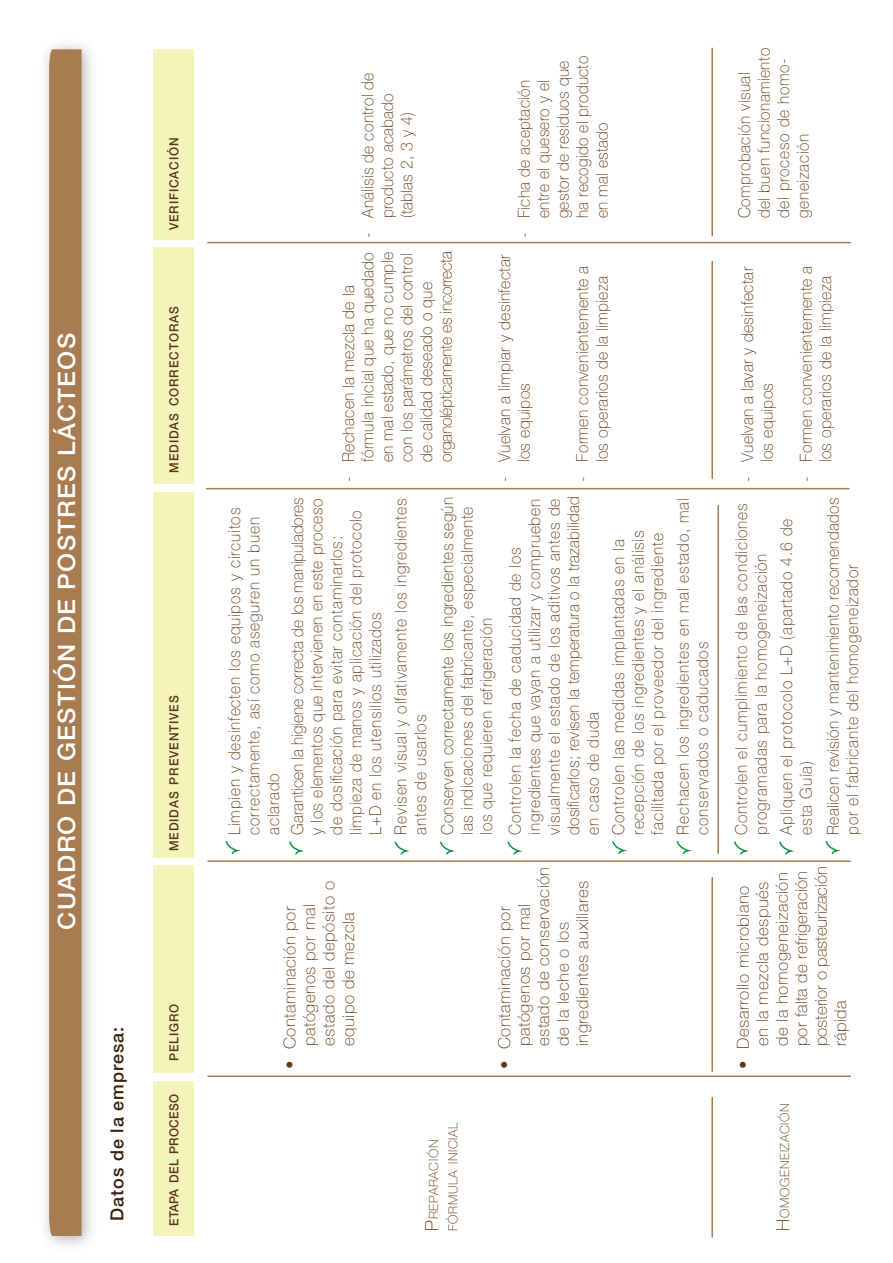
<style>
.page{position:relative;width:893px;height:1263px;background:#fff}
.page>*{position:absolute;margin:0;border:0;box-sizing:border-box;transform-origin:0 0}
.t1{font:500 24px "Helvetica Neue LT Std";letter-spacing:.05em;color:#fff;scale:1.05 1}
.t2{font:500 18px "Helvetica Neue LT Std";letter-spacing:.05em;color:#3a2111}
.t3{font:100 16.5px/19.5px "Helvetica Neue LT Std";letter-spacing:.035em;color:#603711;scale:.95 1}
.t4{font:100 16.5px/19.5px "Helvetica Neue LT Std";letter-spacing:.055em;color:#603711;scale:.95 1}
.t5{font:100 16.5px/19.5px "Helvetica Neue LT Std";letter-spacing:.035em;color:#603711;scale:.96 1}
.t6{font:100 16.5px/19.5px "Helvetica Neue LT Std";letter-spacing:.035em;color:#603711}
.t7{font:500 12.6px "Helvetica Neue LT Std";letter-spacing:.075em;color:#603711;scale:.95 1}
.t8{font:100 12.6px/19.5px "Helvetica Neue LT Std";letter-spacing:.05em;color:#603711}
.t9{font:500 12.6px "Helvetica Neue LT Std";letter-spacing:.025em;color:#603711;scale:.95 1}
.s1{font-size:18px}
</style>
<div class="page">
<div style="left:153px;top:247px;width:40px;height:237px;background:#f3f4ba"></div>
<div style="left:153px;top:1081px;width:40px;height:155px;background:#f3f4ba"></div>
<div style="left:153px;top:865px;width:40px;height:207px;background:#f3f4ba"></div>
<div style="left:153px;top:492px;width:40px;height:365px;background:#f3f4ba"></div>
<div style="left:153px;top:50px;width:40px;height:190px;background:#f3f4ba"></div>
<svg style="left:49px;top:49px;width:33px;height:1187px;background:#a97c51"></svg>
<svg style="left:225px;top:841px;width:14px;height:13px"></svg>
<hr style="left:711px;top:1097px;width:2px;height:140px;background:#a97b50">
<hr style="left:711px;top:877px;width:2px;height:195px;background:#a97b50">
<hr style="left:717px;top:505px;width:2px;height:349px;background:#a97b50">
<hr style="left:711px;top:261px;width:2px;height:218px;background:#a97b50">
<hr style="left:711px;top:48px;width:2px;height:188px;background:#a97b50">
<hr style="left:208px;top:1075px;width:643px;height:2px;background:#a97b50">
<hr style="left:208px;top:860px;width:643px;height:2px;background:#a97b50">
<hr style="left:206px;top:488px;width:643px;height:1px;background:#a97b50">
<hr style="left:207px;top:242px;width:644px;height:1px;background:#a97b50">
<svg style="left:289px;top:841px;width:13px;height:14px"></svg>
<svg style="left:394px;top:841px;width:14px;height:14px"></svg>
<svg style="left:440px;top:841px;width:13px;height:14px"></svg>
<svg style="left:507px;top:841px;width:13px;height:14px"></svg>
<svg style="left:676px;top:841px;width:14px;height:13px"></svg>
<svg style="left:612px;top:841px;width:13px;height:13px"></svg>
<svg style="left:734px;top:841px;width:13px;height:14px"></svg>
<svg style="left:779px;top:841px;width:13px;height:14px"></svg>
<svg style="left:825px;top:841px;width:14px;height:13px"></svg>
<h1 class="t1" style="left:52px;top:929px;width:570px;rotate:-90deg">CUADRO DE GESTIÓN DE POSTRES LÁCTEOS</h1>
<p class="t2" style="left:107px;top:1221px;width:195px;rotate:-90deg">Datos de la empresa:</p>
<p class="t7" style="left:167px;top:230px;width:99px;rotate:-90deg">VERIFICACIÓN</p>
<p class="t7" style="left:167px;top:473px;width:176px;rotate:-90deg">MEDIDAS CORRECTORAS</p>
<p class="t7" style="left:167px;top:851px;width:165px;rotate:-90deg">MEDIDAS PREVENTIVES</p>
<p class="t7" style="left:167px;top:1061px;width:62px;rotate:-90deg">PELIGRO</p>
<p class="t9" style="left:167px;top:1226px;width:140px;rotate:-90deg">ETAPA DEL PROCESO</p>
<p class="t3" style="left:358px;top:218px;width:155px;text-indent:-20px;rotate:-90deg">- Análisis de control de producto acabado (tablas 2, 3 y 4)</p>
<p class="t3" style="left:514px;top:218px;width:173px;text-indent:-20px;rotate:-90deg">- Ficha de aceptación entre el quesero y el gestor de residuos que ha recogido el producto en mal estado</p>
<p class="t3" style="left:734px;top:218px;width:181px;rotate:-90deg">Comprobación visual<br>del buen funcionamiento del proceso de homo&shy;geneización</p>
<p class="t5" style="left:338px;top:462px;width:221px;text-indent:-19px;rotate:-90deg">- Rechacen la mezcla de la fórmula inicial que ha quedado en mal estado, que no cumple con los parámetros del control de calidad deseado o que organolépticamente es incorrecta</p>
<p class="t5" style="left:494px;top:462px;width:218px;text-indent:-19px;rotate:-90deg">- Vuelvan a limpiar y desinfectar los equipos</p>
<p class="t5" style="left:572px;top:482px;width:227px;text-align:center;rotate:-90deg">- Formen convenientemente a los operarios de la limpieza</p>
<p class="t5" style="left:737px;top:462px;width:205px;text-indent:-19px;rotate:-90deg">- Vuelvan a lavar y desinfectar los equipos</p>
<p class="t5" style="left:796px;top:482px;width:227px;text-align:center;rotate:-90deg">- Formen convenientemente a los operarios de la limpieza</p>
<p class="t4" style="left:224px;top:835px;width:346px;rotate:-90deg">Limpien y desinfecten los equipos y circuitos correctamente, así como aseguren un buen aclarado</p>
<p class="t3" style="left:287px;top:835px;width:357px;rotate:-90deg">Garanticen la higiene correcta de los manipuladores y los elementos que intervienen en este proceso de dosificación para evitar contaminarlos: limpieza de manos y aplicación del protocolo L+D en los utensilios utilizados</p>
<p class="t4" style="left:391px;top:835px;width:355px;rotate:-90deg">Revisen visual y olfativamente los ingredientes antes de usarlos</p>
<p class="t3" style="left:437px;top:835px;width:357px;rotate:-90deg">Conserven correctamente los ingredientes según las indicaciones del fabricante, especialmente los que requieren refrigeración</p>
<p class="t3" style="left:505px;top:835px;width:357px;rotate:-90deg">Controlen la fecha de caducidad de los ingredientes que vayan a utilizar y comprueben visualmente el estado de los aditivos antes de dosificarlos; revisen la temperatura o la trazabilidad en caso de duda</p>
<p class="t4" style="left:608px;top:835px;width:322px;rotate:-90deg">Controlen las medidas implantadas en la recepción de los ingredientes y el análisis facilitada por el proveedor del ingrediente</p>
<p class="t4" style="left:673px;top:835px;width:356px;rotate:-90deg">Rechacen los ingredientes en mal estado, mal conservados o caducados</p>
<p class="t4" style="left:732px;top:835px;width:350px;rotate:-90deg">Controlen el cumplimiento de las condiciones programadas para la homogeneización</p>
<p class="t4" style="left:777px;top:835px;width:334px;rotate:-90deg">Apliquen el protocolo L+D (apartado 4.6 de esta Guía)</p>
<p class="t3" style="left:823px;top:835px;width:356px;rotate:-90deg">Realicen revisión y mantenimiento recomendados por el fabricante del homogeneizador</p>
<p class="t6" style="left:280px;top:1046px;width:166px;text-indent:-23px;rotate:-90deg">• Contaminación por patógenos por mal estado del depósito o equipo de mezcla</p>
<p class="t8" style="left:424px;top:1230px;width:110px;rotate:-90deg"><span class="s1">P</span>REPARACIÓN<br>FÓRMULA INICIAL</p>
<p class="t6" style="left:494px;top:1046px;width:181px;text-indent:-23px;rotate:-90deg">• Contaminación por patógenos por mal estado de conservación de la leche o los ingredientes auxiliares</p>
<p class="t6" style="left:733px;top:1046px;width:182px;text-indent:-23px;rotate:-90deg">• Desarrollo microbiano en la mezcla después de la homogeneización por falta de refrigeración posterior o pasteurización rápida</p>
<p class="t8" style="left:775px;top:1230px;width:129px;rotate:-90deg"><span class="s1">H</span>OMOGENEIZACIÓN</p>
</div>
